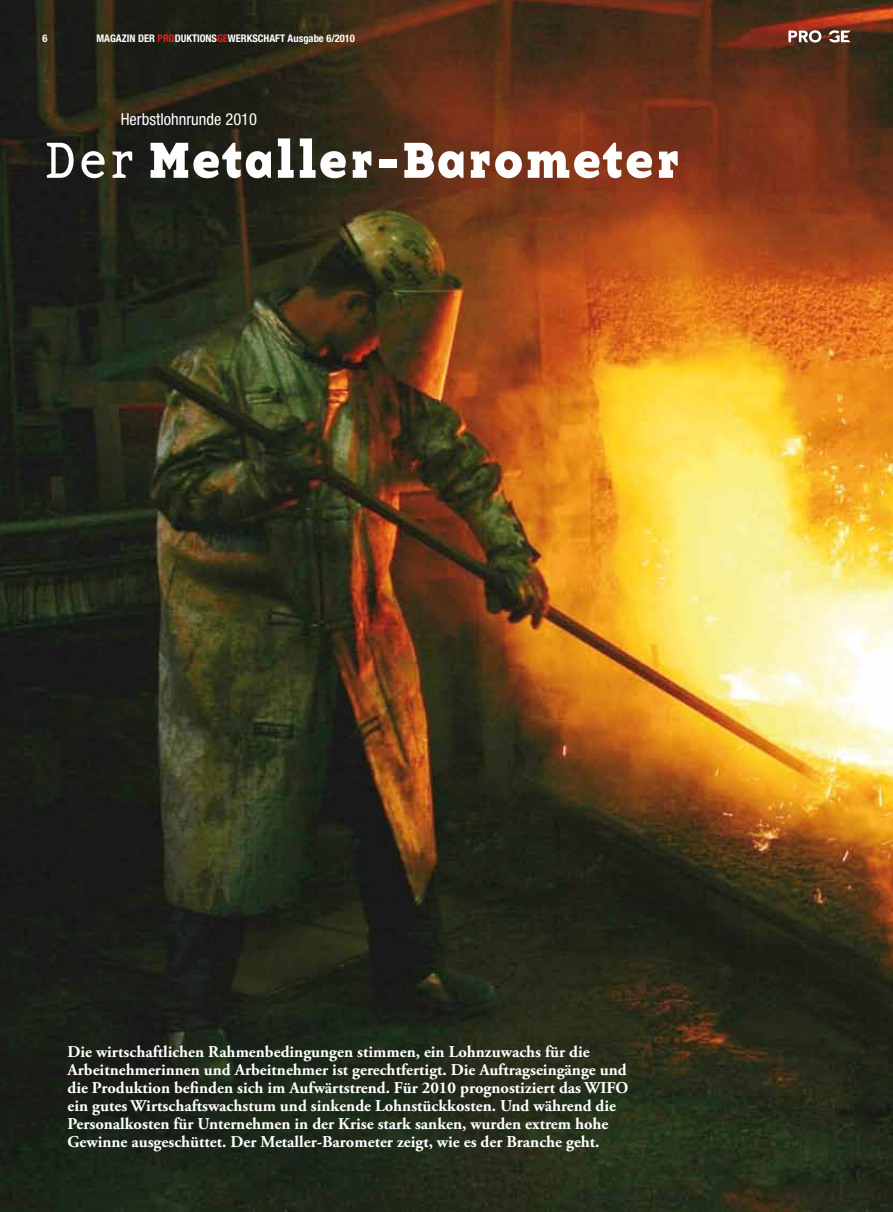
<style>
.page{position:relative;width:893px;height:1212px;background:#fff}
.page>*{position:absolute;margin:0;border:0;box-sizing:border-box;transform-origin:0 0}
.t1{font:52.5px "Base Twelve Serif B";color:#fff}
.t2{font:700 16.5px/18px "Adobe Garamond Pro";color:#fff}
.t3{font:condensed 16.5px "Helvetica Neue LT Std";color:#fff}
.t4{font:700 condensed 10.5px "Helvetica Neue LT Std";color:#fff}
.s1{color:#e32119}
.s2{font-family:"Base Twelve Serif"}
</style>
<div class="page">
<img style="left:0;top:0;width:893px;height:1212px">
<svg style="left:788px;top:30px;width:62px;height:13px"></svg>
<p class="t4" style="left:43px;top:32px;width:7px">6</p>
<p class="t4" style="left:97px;top:32px;width:260px">MAGAZIN DER <span class="s1">PRO</span>DUKTIONS<span class="s1">GE</span>WERKSCHAFT Ausgabe 6/2010</p>
<p class="t3" style="left:121px;top:110px;width:138px">Herbstlohnrunde 2010</p>
<h1 class="t1" style="left:43px;top:123px;width:640px"><span class="s2">Der</span> Metaller-Barometer</h1>
<p class="t2" style="left:68px;top:1043px;width:562px">Die wirtschaftlichen Rahmenbedingungen stimmen, ein Lohnzuwachs für die Arbeitnehmerinnen und Arbeitnehmer ist gerechtfertigt. Die Auftragseingänge und die Produktion befinden sich im Aufwärtstrend. Für 2010 prognostiziert das WIFO ein gutes Wirtschaftswachstum und sinkende Lohnstückkosten. Und während die Personalkosten für Unternehmen in der Krise stark sanken, wurden extrem hohe Gewinne ausgeschüttet. Der Metaller-Barometer zeigt, wie es der Branche geht.</p>
</div>
